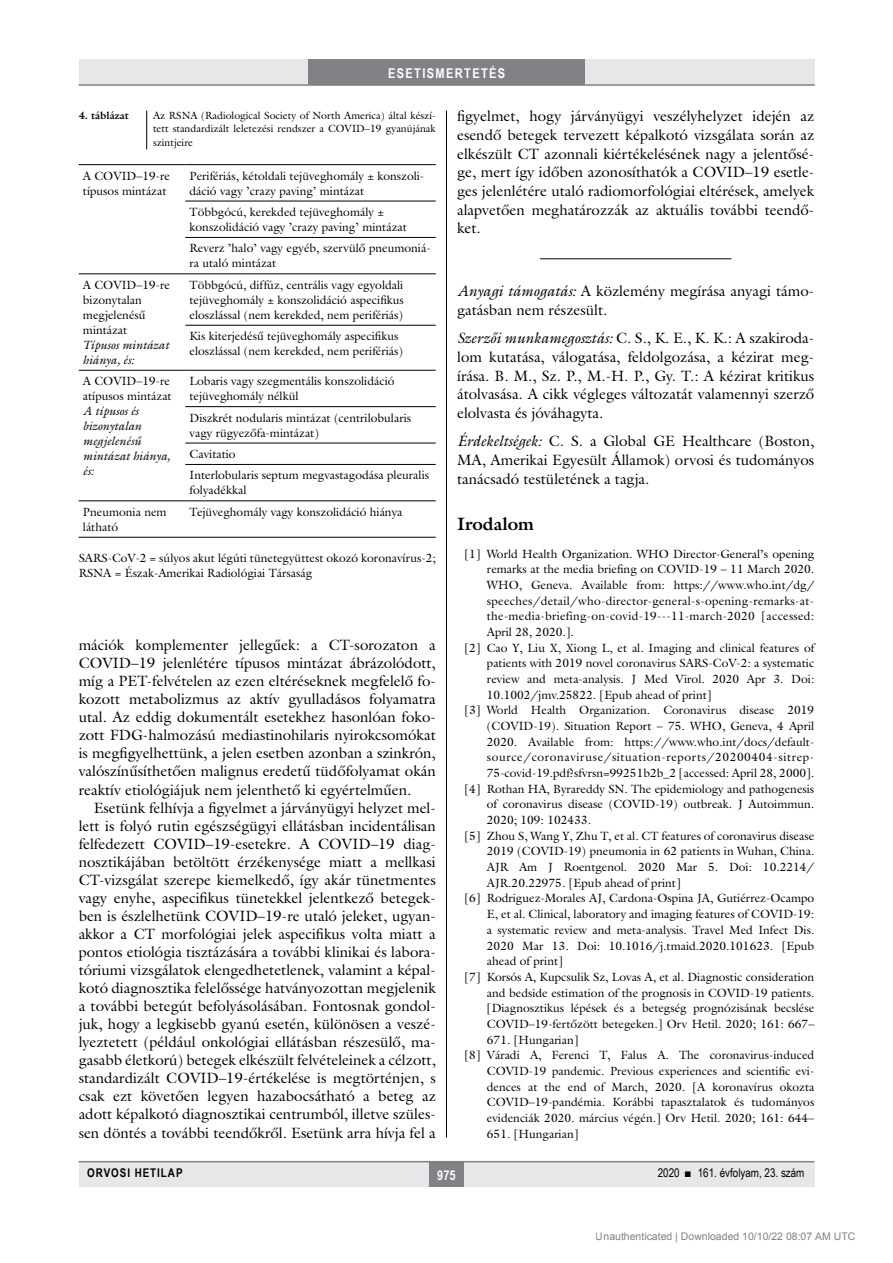
<style>
.page{position:relative;width:893px;height:1263px;background:#fff}
.page>*{position:absolute;margin:0;border:0;box-sizing:border-box;transform-origin:0 0}
.alcimbold{font:700 18px "Galliard Reg";color:#000}
.Body_Text{font:15px/18px "Galliard Reg";color:#000;text-align:justify}
.Body_tompa{font:15px/18.6px "Galliard Reg";color:#000}
.t1{font:700 13.5px "Arial Narrow";letter-spacing:.1em;color:#fff}
.tabla{font:12px/15.6px "Galliard Reg";color:#000}
.tompa_8_10{font:12px/15px "Galliard Reg";color:#000}
.tabla-2{font:italic 12px/15px "Galliard Reg";color:#000}
.t2{font:12px "Arial Narrow";color:#000}
.t3{font:700 12px "Arial Narrow";letter-spacing:.08em;color:#000}
.kepalairas2{font:10.5px/13.5px "Galliard Reg";color:#000;text-align:justify}
.t4{font:10.5px "Arial";color:rgb(0 0 0/.5)}
.kepalairas1{font:700 10.5px "Galliard Reg";color:#000}
.s1{font-style:italic}
</style>
<div class="page">
<div style="left:79px;top:1161px;width:735px;height:25px;background:#e6e7e8"></div>
<div style="left:429px;top:1161px;width:34px;height:25px;background:#808285"></div>
<hr style="left:79px;top:1161px;width:735px;height:1px;background:#808285">
<div style="left:79px;top:60px;width:735px;height:25px;background:#e6e7e8"></div>
<div style="left:308px;top:60px;width:277px;height:25px;background:#808285"></div>
<hr style="left:79px;top:84px;width:736px;height:2px;background:#808285">
<hr style="left:446px;top:111px;width:1px;height:1026px;background:#000">
<hr style="left:540px;top:259px;width:191px;height:1px;background:#000">
<hr style="left:146px;top:111px;width:1px;height:38px;background:#000">
<hr style="left:185px;top:201px;width:251px;height:1px;background:#000">
<hr style="left:185px;top:237px;width:251px;height:1px;background:#000">
<hr style="left:79px;top:273px;width:106px;height:1px;background:#000">
<hr style="left:185px;top:273px;width:251px;height:1px;background:#000">
<hr style="left:185px;top:325px;width:251px;height:1px;background:#000">
<hr style="left:79px;top:370px;width:106px;height:1px;background:#000">
<hr style="left:185px;top:370px;width:251px;height:1px;background:#000">
<hr style="left:185px;top:406px;width:251px;height:1px;background:#000">
<hr style="left:185px;top:443px;width:251px;height:1px;background:#000">
<hr style="left:185px;top:464px;width:251px;height:1px;background:#000">
<hr style="left:79px;top:500px;width:106px;height:1px;background:#000">
<hr style="left:185px;top:500px;width:251px;height:1px;background:#000">
<hr style="left:79px;top:537px;width:106px;height:1px;background:#000">
<hr style="left:185px;top:537px;width:251px;height:1px;background:#000">
<hr style="left:79px;top:164px;width:106px;height:1px;background:#000">
<hr style="left:185px;top:164px;width:251px;height:1px;background:#000">
<p class="t1" style="left:388px;top:63px;width:119px">ESETISMERTETÉS</p>
<p class="kepalairas1" style="left:79px;top:109px;width:52px">4. táblázat</p>
<p class="kepalairas2" style="left:153px;top:109px;width:284px">Az RSNA (Radiological Society of North America) által készí&shy;tett standardizált leletezési rendszer a COVID–19 gyanújának szintjeire</p>
<p class="tabla" style="left:83px;top:168px;width:89px;line-height:15px">A COVID–19-re típusos mintázat</p>
<p class="tabla" style="left:190px;top:168px;width:236px;line-height:15px">Perifériás, kétoldali tejüveghomály ± konszoli&shy;dáció vagy ’crazy paving’ mintázat</p>
<p class="tabla" style="left:190px;top:204px;width:219px;line-height:15px">Többgócú, kerekded tejüveghomály ± konszolidáció vagy ’crazy paving’ mintázat</p>
<p class="tabla" style="left:190px;top:241px;width:243px;line-height:15px">Reverz ’halo’ vagy egyéb, szervülő pneumoniá&shy;ra utaló mintázat</p>
<p class="tabla" style="left:83px;top:277px;width:89px;line-height:15px">A COVID–19-re bizonytalan megjelenésű mintázat</p>
<p class="tabla-2" style="left:83px;top:337px;width:88px">Típusos mintázat hiánya, és:</p>
<p class="tabla" style="left:190px;top:277px;width:216px;line-height:15px;text-align:justify">Többgócú, diffúz, centrális vagy egyoldali tejüveghomály ± konszolidáció aspecifikus eloszlással (nem kerekded, nem perifériás)</p>
<p class="tabla" style="left:190px;top:328px;width:215px;line-height:15px">Kis kiterjedésű tejüveghomály aspecifikus eloszlással (nem kerekded, nem perifériás)</p>
<p class="tabla" style="left:83px;top:373px;width:90px;line-height:15px">A COVID–19-re atípusos mintázat</p>
<p class="tabla-2" style="left:83px;top:403px;width:89px">A típusos és bizonytalan megjelenésű mintázat hiánya, és:</p>
<p class="tabla" style="left:190px;top:373px;width:206px;line-height:15px">Lobaris vagy szegmentális konszolidáció tejüveghomály nélkül</p>
<p class="tabla" style="left:190px;top:410px;width:223px;line-height:15px">Diszkrét nodularis mintázat (centrilobularis vagy rügyezőfa-mintázat)</p>
<p class="tabla" style="left:190px;top:446px;width:48px">Cavitatio</p>
<p class="tabla" style="left:190px;top:468px;width:241px;line-height:15px">Interlobularis septum megvastagodása pleuralis folyadékkal</p>
<p class="tabla" style="left:83px;top:504px;width:85px;line-height:15px">Pneumonia nem látható</p>
<p class="tabla" style="left:190px;top:504px;width:214px">Tejüveghomály vagy konszolidáció hiánya</p>
<p class="tompa_8_10" style="left:79px;top:550px;width:359px">SARS-CoV-2 = súlyos akut légúti tünetegyüttest okozó koronavírus-2;<br>RSNA = Észak-Amerikai Radiológiai Társaság</p>
<p class="Body_Text" style="left:79px;top:636px;width:359px">mációk komplementer jellegűek: a CT-sorozaton a COVID–19 jelenlétére típusos mintázat ábrázolódott, míg a PET-felvételen az ezen eltéréseknek megfelelő fo&shy;kozott metabolizmus az aktív gyulladásos folyamatra utal. Az eddig dokumentált esetekhez hasonlóan foko&shy;zott FDG-halmozású mediastinohilaris nyirokcsomókat is megfigyelhettünk, a jelen esetben azonban a szinkrón, valószínűsíthetően malignus eredetű tüdőfolyamat okán reaktív etiológiájuk nem jelenthető ki egyértelműen.</p>
<p class="Body_Text" style="left:79px;top:798px;width:359px;text-indent:15px">Esetünk felhívja a figyelmet a járványügyi helyzet mel&shy;lett is folyó rutin egészségügyi ellátásban incidentálisan felfedezett COVID–19-esetekre. A COVID–19 diag&shy;nosztikájában betöltött érzékenysége miatt a mellkasi CT-vizsgálat szerepe kiemelkedő, így akár tünetmentes vagy enyhe, aspecifikus tünetekkel jelentkező betegek&shy;ben is észlelhetünk COVID–19-re utaló jeleket, ugyan&shy;akkor a CT morfológiai jelek aspecifikus volta miatt a pontos etiológia tisztázására a további klinikai és labora&shy;tóriumi vizsgálatok elengedhetetlenek, valamint a képal&shy;kotó diagnosztika felelőssége hatványozottan megjelenik a további betegút befolyásolásában. Fontosnak gondol&shy;juk, hogy a legkisebb gyanú esetén, különösen a veszé&shy;lyeztetett (például onkológiai ellátásban részesülő, ma&shy;gasabb életkorú) betegek elkészült felvételeinek a célzott, standardizált COVID–19-értékelése is megtörténjen, s csak ezt követően legyen hazabocsátható a beteg az adott képalkotó diagnosztikai centrumból, illetve szüles&shy;sen döntés a további teendőkről. Esetünk arra hívja fel a</p>
<p class="Body_Text" style="left:457px;top:107px;width:359px;line-height:18.6px">figyelmet, hogy járványügyi veszélyhelyzet idején az esendő betegek tervezett képalkotó vizsgálata során az elkészült CT azonnali kiértékelésének nagy a jelentősé&shy;ge, mert így időben azonosíthatók a COVID–19 esetle&shy;ges jelenlétére utaló radiomorfológiai eltérések, amelyek alapvetően meghatározzák az aktuális további teendő&shy;ket.</p>
<p class="Body_tompa" style="left:457px;top:282px;width:359px"><span class="s1">Anyagi támogatás:</span> A közlemény megírása anyagi támo&shy;gatásban nem részesült.</p>
<p class="Body_tompa" style="left:457px;top:329px;width:359px"><span class="s1">Szerzői munkamegosztás:</span> C. S., K. E., K. K.: A szakiroda&shy;lom kutatása, válogatása, feldolgozása, a kézirat meg&shy;írása. B. M., Sz. P., M.-H. P., Gy. T.: A kézirat kritikus átolvasása. A cikk végleges változatát valamennyi szerző elolvasta és jóváhagyta.</p>
<p class="Body_tompa" style="left:457px;top:432px;width:359px;text-align:justify"><span class="s1">Érdekeltségek:</span> C. S. a Global GE Healthcare (Boston, MA, Amerikai Egyesült Államok) orvosi és tudományos tanácsadó testületének a tagja.</p>
<p class="alcimbold" style="left:457px;top:512px;width:78px">Irodalom</p>
<p class="tabla" style="left:487px;top:546px;width:329px;text-align:justify;text-indent:-23px">[1] World Health Organization. WHO Director-General’s opening remarks at the media briefing on COVID-19 – 11 March 2020.<br>WHO, Geneva. Available from: https://www.who.int/dg/ speeches/detail/who-director-general-s-opening-remarks-at&shy;the-media-briefing-on-covid-19---11-march-2020 [accessed:<br>April 28, 2020.].</p>
<p class="tabla" style="left:487px;top:640px;width:329px;text-align:justify;text-indent:-23px">[2] Cao Y, Liu X, Xiong L, et al. Imaging and clinical features of patients with 2019 novel coronavirus SARS-CoV-2: a systematic review and meta-analysis. J Med Virol. 2020 Apr 3. Doi:<br>10.1002/jmv.25822. [Epub ahead of print]</p>
<p class="tabla" style="left:487px;top:702px;width:329px;text-align:justify;text-indent:-23px">[3] World Health Organization. Coronavirus disease 2019 (COVID-19). Situation Report – 75. WHO, Geneva, 4 April 2020. Available from: https://www.who.int/docs/default&shy;source/coronaviruse/situation-reports/20200404-sitrep-75-covid-19.pdf?sfvrsn=99251b2b_2 [accessed: April 28, 2000].</p>
<p class="tabla" style="left:487px;top:781px;width:329px;text-align:justify;text-indent:-23px">[4] Rothan HA, Byrareddy SN. The epidemiology and pathogenesis of coronavirus disease (COVID-19) outbreak. J Autoimmun.<br>2020; 109: 102433.</p>
<p class="tabla" style="left:487px;top:828px;width:329px;text-align:justify;text-indent:-23px">[5] Zhou S, Wang Y, Zhu T, et al. CT features of coronavirus disease 2019 (COVID-19) pneumonia in 62 patients in Wuhan, China.<br>AJR Am J Roentgenol. 2020 Mar 5. Doi: 10.2214/ AJR.20.22975. [Epub ahead of print]</p>
<p class="tabla" style="left:487px;top:890px;width:329px;text-align:justify;text-indent:-23px">[6] Rodriguez-Morales AJ, Cardona-Ospina JA, Gutiérrez-Ocampo E, et al. Clinical, laboratory and imaging features of COVID-19: a systematic review and meta-analysis. Travel Med Infect Dis.<br>2020 Mar 13. Doi: 10.1016/j.tmaid.2020.101623. [Epub ahead of print]</p>
<p class="tabla" style="left:487px;top:969px;width:329px;text-align:justify;text-indent:-23px">[7] Korsós A, Kupcsulik Sz, Lovas A, et al. Diagnostic consideration and bedside estimation of the prognosis in COVID-19 patients. [Diagnosztikus lépések és a betegség prognózisának becslése COVID–19-fertőzött betegeken.] Orv Hetil. 2020; 161: 667– 671. [Hungarian]</p>
<p class="tabla" style="left:487px;top:1047px;width:329px;text-align:justify;text-indent:-23px">[8] Váradi A, Ferenci T, Falus A. The coronavirus-induced COVID-19 pandemic. Previous experiences and scientific evi&shy;dences at the end of March, 2020. [A koronavírus okozta COVID–19-pandémia. Korábbi tapasztalatok és tudományos evidenciák 2020. március végén.] Orv Hetil. 2020; 161: 644– 651. [Hungarian]</p>
<p class="t3" style="left:87px;top:1164px;width:97px">ORVOSI HETILAP</p>
<p class="t1" style="left:437px;top:1165px;width:20px">975</p>
<p class="t2" style="left:658px;top:1164px;width:148px">2020 ■ 161. évfolyam, 23. szám</p>
<p class="t4" style="left:596px;top:1231px;width:261px">Unauthenticated | Downloaded 10/10/22 08:07 AM UTC</p>
</div>
